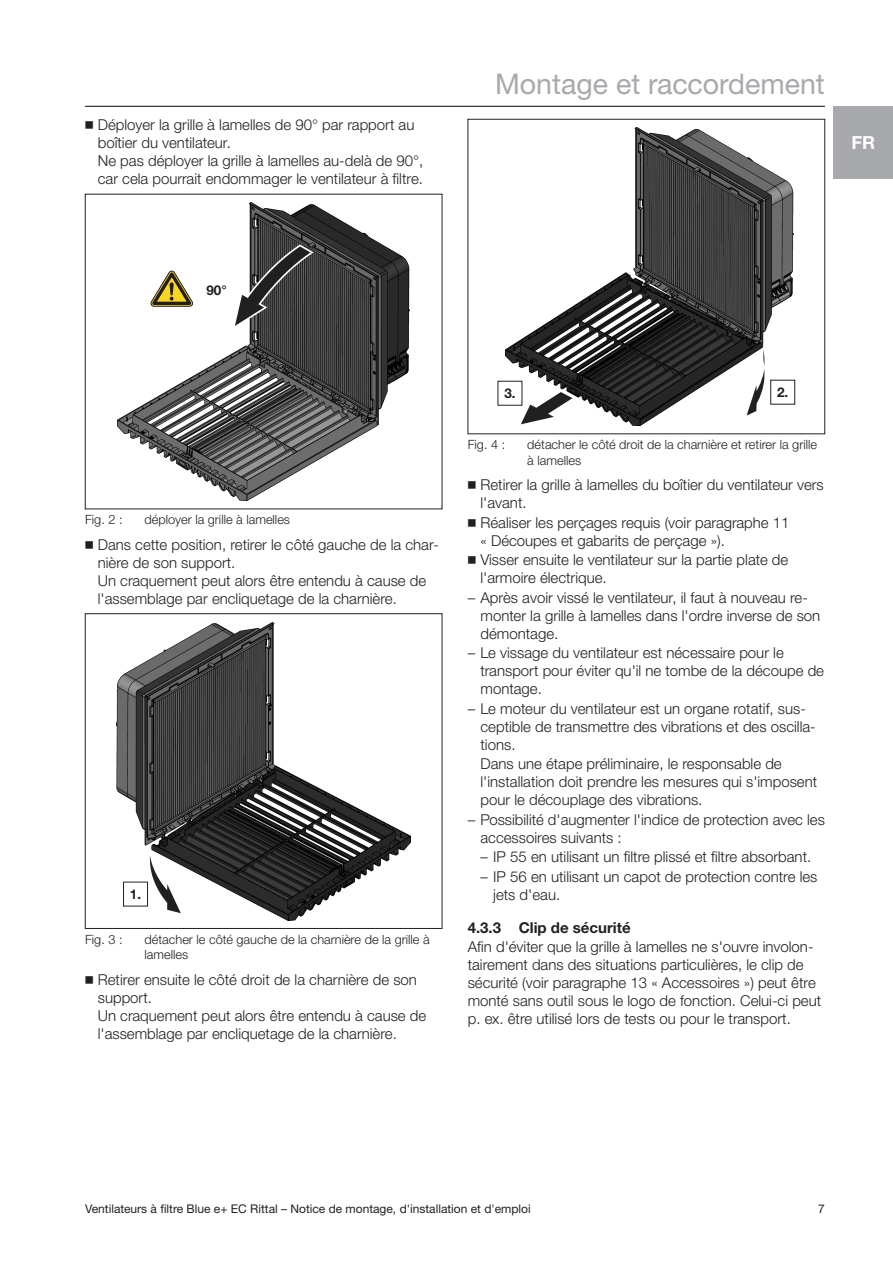
<style>
.page{position:relative;width:893px;height:1263px;background:#fff}
.page>*{position:absolute;margin:0;border:0;box-sizing:border-box;transform-origin:0 0}
.t1{font:28.5px "Neue Helvetica For Rittal";color:#a8a9ad}
.t2{font:700 18px "Neue Helvetica For Rittal";color:#fff}
.t3{font:300 15px/18px "Neue Helvetica For Rittal";color:#231f20}
.t4{font:700 15px "Neue Helvetica For Rittal";color:#231f20}
.t5{font:700 13.5px "Neue Helvetica For Rittal";color:#231f20}
.t6{font:300 12.75px/15.3px "Neue Helvetica For Rittal";color:#231f20}
.t7{font:12px "Neue Helvetica For Rittal";color:#231f20}
</style>
<div class="page">
<hr style="left:85px;top:106px;width:740px;height:1px;background:#231f20">
<div style="left:833px;top:106px;width:60px;height:73px;background:#a8a9ad"></div>
<img style="left:118px;top:202px;width:292px;height:299px">
<div style="left:202px;top:282px;width:30px;height:15px;background:#fff"></div>
<svg style="left:151px;top:270px;width:42px;height:37px"></svg>
<img style="left:116px;top:622px;width:295px;height:298px">
<div style="left:124px;top:882px;width:24px;height:24px;background:#fff"></div>
<div style="left:123px;top:882px;width:25px;height:24px;border:1px solid #231f20"></div>
<div style="left:85px;top:613px;width:357px;height:316px;border:1px solid #231f20"></div>
<img style="left:506px;top:128px;width:288px;height:297px">
<div style="left:771px;top:380px;width:24px;height:24px;background:#fff"></div>
<div style="left:770px;top:380px;width:25px;height:24px;border:1px solid #231f20"></div>
<div style="left:498px;top:381px;width:24px;height:24px;background:#fff"></div>
<p class="t3" style="left:98px;top:116px;width:327px;text-indent:-13px">◾ Déployer la grille à lamelles de 90° par rapport au boîtier du ventilateur.<br>Ne pas déployer la grille à lamelles au-delà de 90°, car cela pourrait endommager le ventilateur à filtre.</p>
<h1 class="t1" style="left:495px;top:66px;width:331px">Montage et raccordement</h1>
<p class="t2" style="left:851px;top:132px;width:25px">FR</p>
<p class="t5" style="left:206px;top:281px;width:22px">90°</p>
<p class="t6" style="left:85px;top:512px;width:39px">Fig. 2 :</p>
<p class="t6" style="left:145px;top:512px;width:147px">déployer la grille à lamelles</p>
<p class="t3" style="left:98px;top:535px;width:343px;text-indent:-13px">◾ Dans cette position, retirer le côté gauche de la char&shy;nière de son support.<br>Un craquement peut alors être entendu à cause de l'assemblage par encliquetage de la charnière.</p>
<p class="t5" style="left:130px;top:886px;width:13px">1.</p>
<p class="t6" style="left:85px;top:932px;width:39px">Fig. 3 :</p>
<p class="t6" style="left:145px;top:932px;width:287px">détacher le côté gauche de la charnière de la grille à lamelles</p>
<p class="t3" style="left:98px;top:970px;width:330px;text-indent:-13px">◾ Retirer ensuite le côté droit de la charnière de son support.<br>Un craquement peut alors être entendu à cause de l'assemblage par encliquetage de la charnière.</p>
<p class="t5" style="left:504px;top:385px;width:13px">3.</p>
<p class="t5" style="left:777px;top:384px;width:13px">2.</p>
<p class="t6" style="left:468px;top:437px;width:39px">Fig. 4 :</p>
<p class="t6" style="left:527px;top:437px;width:291px">détacher le côté droit de la charnière et retirer la grille à lamelles</p>
<p class="t3" style="left:480px;top:476px;width:345px;text-indent:-13px">◾ Retirer la grille à lamelles du boîtier du ventilateur vers l'avant.</p>
<p class="t3" style="left:480px;top:513px;width:311px;text-indent:-13px">◾ Réaliser les perçages requis (voir paragraphe 11 « Découpes et gabarits de perçage »).</p>
<p class="t3" style="left:480px;top:551px;width:309px;text-indent:-13px">◾ Visser ensuite le ventilateur sur la partie plate de l'armoire électrique.</p>
<p class="t3" style="left:480px;top:588px;width:341px;text-indent:-13px">– Après avoir vissé le ventilateur, il faut à nouveau re&shy;monter la grille à lamelles dans l'ordre inverse de son démontage.</p>
<p class="t3" style="left:480px;top:644px;width:345px;text-indent:-13px">– Le vissage du ventilateur est nécessaire pour le transport pour éviter qu'il ne tombe de la découpe de montage.</p>
<p class="t3" style="left:480px;top:699px;width:337px;text-indent:-13px">– Le moteur du ventilateur est un organe rotatif, sus&shy;ceptible de transmettre des vibrations et des oscilla&shy;tions.</p>
<p class="t3" style="left:480px;top:755px;width:338px">Dans une étape préliminaire, le responsable de l'installation doit prendre les mesures qui s'imposent pour le découplage des vibrations.</p>
<p class="t3" style="left:480px;top:810px;width:346px;text-indent:-13px">– Possibilité d'augmenter l'indice de protection avec les accessoires suivants :</p>
<p class="t3" style="left:480px;top:848px;width:332px">– IP 55 en utilisant un filtre plissé et filtre absorbant.</p>
<p class="t3" style="left:493px;top:867px;width:326px;text-indent:-13px">– IP 56 en utilisant un capot de protection contre les jets d'eau.</p>
<p class="t4" style="left:468px;top:918px;width:164px">4.3.3 Clip de sécurité</p>
<p class="t3" style="left:468px;top:938px;width:355px">Afin d'éviter que la grille à lamelles ne s'ouvre involon&shy;tairement dans des situations particulières, le clip de sécurité (voir paragraphe 13 « Accessoires ») peut être monté sans outil sous le logo de fonction. Celui-ci peut p. ex. être utilisé lors de tests ou pour le transport.</p>
<p class="t7" style="left:85px;top:1201px;width:447px">Ventilateurs à filtre Blue e+ EC Rittal – Notice de montage, d'installation et d'emploi</p>
<p class="t7" style="left:818px;top:1201px;width:8px">7</p>
</div>
